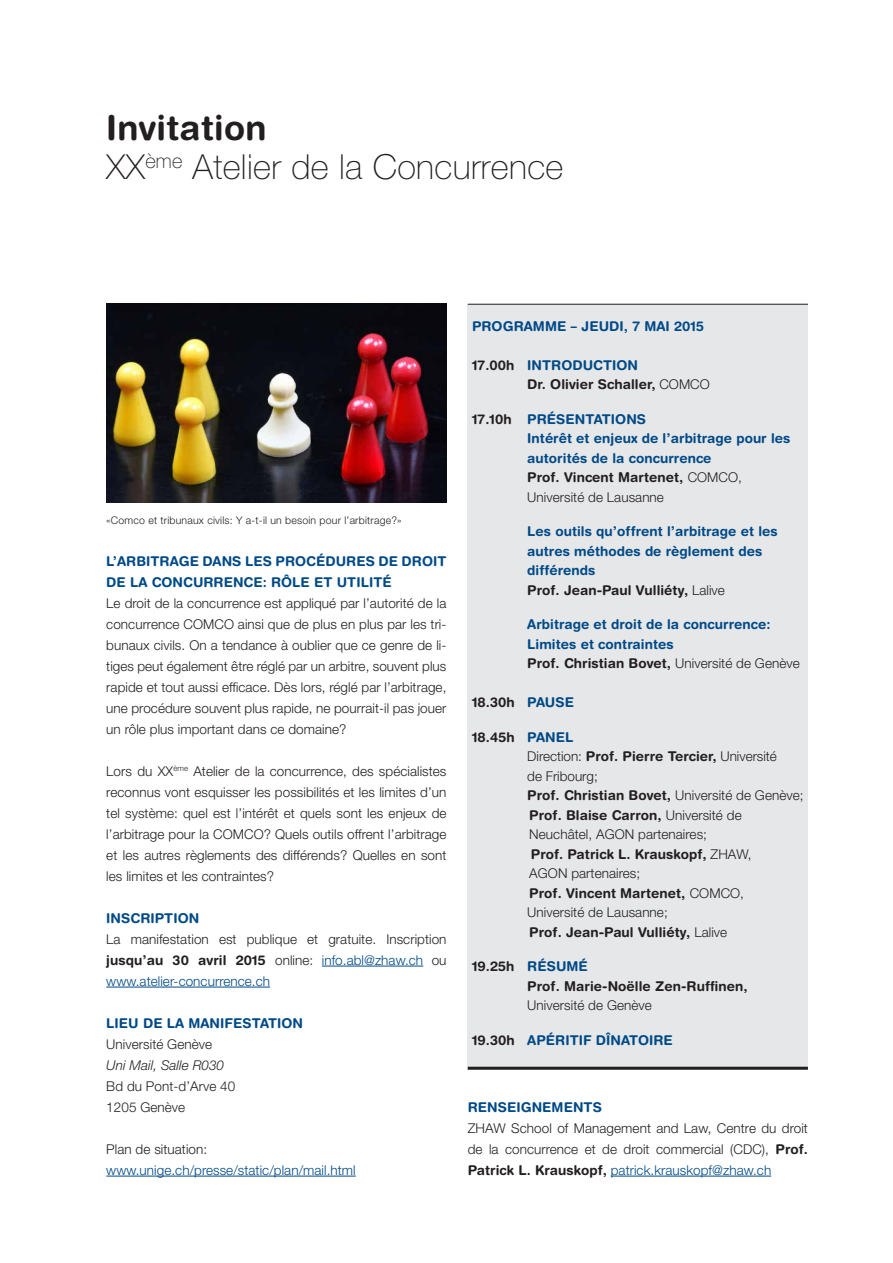
<style>
.page{position:relative;width:893px;height:1263px;background:#fff}
.page>*{position:absolute;margin:0;border:0;box-sizing:border-box;transform-origin:0 0}
.t1{font:100 34.5px "Helvetica Neue LT Pro";letter-spacing:.01em;color:#231f20}
.t2{font:700 34.5px "Helvetica Rounded LT Std";letter-spacing:.01em;color:#231f20}
.t3{font:300 13.5px/21px "Helvetica Neue LT Pro";letter-spacing:.005em;color:#231f20;text-align:justify}
.t4{font:700 13.5px/19.5px "Helvetica Rounded LT Std";letter-spacing:.005em;color:#004a87}
.t5{font:700 13.5px/19.5px "Helvetica Rounded LT Std";letter-spacing:.005em;color:#231f20}
.t6{font:300 13.5px "Helvetica Neue LT Pro";letter-spacing:.005em;color:#004a87}
.t7{font:italic 300 13.5px "Helvetica Neue LT Pro";letter-spacing:.005em;color:#231f20}
.t8{font:300 10.5px "Helvetica Neue LT Pro";letter-spacing:.02em;color:#231f20}
.s1{font-family:"Helvetica Neue LT Pro";font-weight:300}
.s2{font-family:"Helvetica Neue LT Pro";font-weight:300;color:#004a87}
.s3{color:#004a87}
.s4{color:#231f20}
.s5{font-family:"Helvetica Neue LT Pro";font-weight:300;color:#231f20}
.s6{font-family:"Helvetica Rounded LT Std";font-weight:700}
</style>
<div class="page">
<hr style="left:611px;top:1176px;width:160px;height:1px;background:#004a87">
<hr style="left:322px;top:966px;width:101px;height:1px;background:#004a87">
<hr style="left:106px;top:987px;width:164px;height:1px;background:#004a87">
<hr style="left:106px;top:1176px;width:250px;height:1px;background:#004a87">
<div style="left:468px;top:304px;width:340px;height:766px;background:#e6e7e9"></div>
<hr style="left:468px;top:304px;width:340px;height:1px;background:#231f20">
<hr style="left:468px;top:1067px;width:340px;height:3px;background:#231f20">
<img style="left:106px;top:304px;width:340px;height:199px">
<h1 class="t2" style="left:106px;top:107px;width:162px">Invitation</h1>
<h1 class="t1" style="left:106px;top:146px;width:459px">XX<sup>ème</sup> Atelier de la Concurrence</h1>
<p class="t8" style="left:106px;top:513px;width:297px">«Comco et tribunaux civils: Y a-t-il un besoin pour l’arbitrage?»</p>
<p class="t4" style="left:106px;top:550px;width:342px;line-height:21px">L’ARBITRAGE DANS LES PROCÉDURES DE DROIT<br>DE LA CONCURRENCE: RÔLE ET UTILITÉ</p>
<p class="t3" style="left:106px;top:592px;width:342px">Le droit de la concurrence est appliqué par l’autorité de la concurrence COMCO ainsi que de plus en plus par les tri&shy;bunaux civils. On a tendance à oublier que ce genre de li&shy;tiges peut également être réglé par un arbitre, souvent plus rapide et tout aussi efficace. Dès lors, réglé par l’arbitrage, une procédure souvent plus rapide, ne pourrait-il pas jouer un rôle plus important dans ce domaine?</p>
<p class="t3" style="left:106px;top:760px;width:342px">Lors du XX<sup>ème</sup> Atelier de la concurrence, des spécialistes reconnus vont esquisser les possibilités et les limites d’un tel système: quel est l’intérêt et quels sont les enjeux de l’arbitrage pour la COMCO? Quels outils offrent l’arbitrage et les autres règlements des différends? Quelles en sont les limites et les contraintes?</p>
<p class="t4" style="left:106px;top:908px;width:95px">INSCRIPTION</p>
<p class="t3" style="left:106px;top:928px;width:342px">La manifestation est publique et gratuite. Inscription</p>
<p class="t5" style="left:106px;top:950px;width:342px">jusqu’au 30 avril 2015 <span class="s1">online:</span> <span class="s2">info.abl@zhaw.ch</span> <span class="s1">ou</span></p>
<p class="t6" style="left:106px;top:973px;width:165px">www.atelier-concurrence.ch</p>
<p class="t4" style="left:106px;top:1013px;width:198px">LIEU DE LA MANIFESTATION</p>
<p class="t3" style="left:106px;top:1033px;width:107px">Université Genève</p>
<p class="t7" style="left:106px;top:1057px;width:119px">Uni Mail, Salle R030</p>
<p class="t3" style="left:106px;top:1075px;width:131px">Bd du Pont-d’Arve 40<br>1205 Genève</p>
<p class="t3" style="left:106px;top:1138px;width:102px">Plan de situation:</p>
<p class="t6" style="left:106px;top:1162px;width:251px">www.unige.ch/presse/static/plan/mail.html</p>
<p class="t4" style="left:472px;top:316px;width:233px">PROGRAMME – JEUDI, 7 MAI 2015</p>
<p class="t5" style="left:527px;top:355px;width:184px;text-indent:-55px">17.00h <span class="s3">INTRODUCTION<br></span>Dr. Olivier Schaller, <span class="s1">COMCO</span></p>
<p class="t4" style="left:527px;top:409px;width:265px;text-indent:-55px"><span class="s4">17.10h</span> PRÉSENTATIONS<br>Intérêt et enjeux de l’arbitrage pour les autorités de la concurrence<br><span class="s4">Prof. Vincent Martenet,</span> <span class="s5">COMCO,</span></p>
<p class="t3" style="left:527px;top:486px;width:138px">Université de Lausanne</p>
<p class="t4" style="left:527px;top:521px;width:252px">Les outils qu’offrent l’arbitrage et les autres méthodes de règlement des différends<br><span class="s4">Prof. Jean-Paul Vulliéty,</span> <span class="s5">Lalive</span></p>
<p class="t4" style="left:527px;top:614px;width:274px">Arbitrage et droit de la concurrence:<br>Limites et contraintes<br><span class="s4">Prof. Christian Bovet,</span> <span class="s5">Université de Genève</span></p>
<p class="t5" style="left:472px;top:692px;width:104px">18.30h <span class="s3">PAUSE</span></p>
<p class="t5" style="left:472px;top:727px;width:103px">18.45h <span class="s3">PANEL</span></p>
<p class="t3" style="left:527px;top:746px;width:251px;line-height:19.5px">Direction: <span class="s6">Prof. Pierre Tercier,</span> Université de Fribourg;</p>
<p class="t5" style="left:527px;top:785px;width:278px">Prof. Christian Bovet, <span class="s1">Université de Genève;<br></span>Prof. Blaise Carron, <span class="s1">Université de</span></p>
<p class="t3" style="left:529px;top:824px;width:179px">Neuchâtel, AGON partenaires;</p>
<p class="t5" style="left:531px;top:844px;width:222px">Prof. Patrick L. Krauskopf, <span class="s1">ZHAW,</span></p>
<p class="t3" style="left:529px;top:863px;width:112px">AGON partenaires;</p>
<p class="t5" style="left:529px;top:883px;width:216px">Prof. Vincent Martenet, <span class="s1">COMCO,</span></p>
<p class="t3" style="left:527px;top:902px;width:142px">Université de Lausanne;</p>
<p class="t5" style="left:529px;top:922px;width:199px">Prof. Jean-Paul Vulliéty, <span class="s1">Lalive</span></p>
<p class="t5" style="left:527px;top:956px;width:222px;text-indent:-55px">19.25h <span class="s3">RÉSUMÉ<br></span>Prof. Marie-Noëlle Zen-Ruffinen,</p>
<p class="t3" style="left:527px;top:995px;width:126px">Université de Genève</p>
<p class="t4" style="left:472px;top:1030px;width:202px"><span class="s4">19.30h</span> APÉRITIF DÎNATOIRE</p>
<p class="t4" style="left:468px;top:1097px;width:136px">RENSEIGNEMENTS</p>
<p class="t3" style="left:468px;top:1117px;width:342px">ZHAW School of Management and Law, Centre du droit de la concurrence et de droit commercial (CDC), <span class="s6">Prof.<br>Patrick L. Krauskopf,</span> <span class="s3">patrick.krauskopf@zhaw.ch</span></p>
</div>
